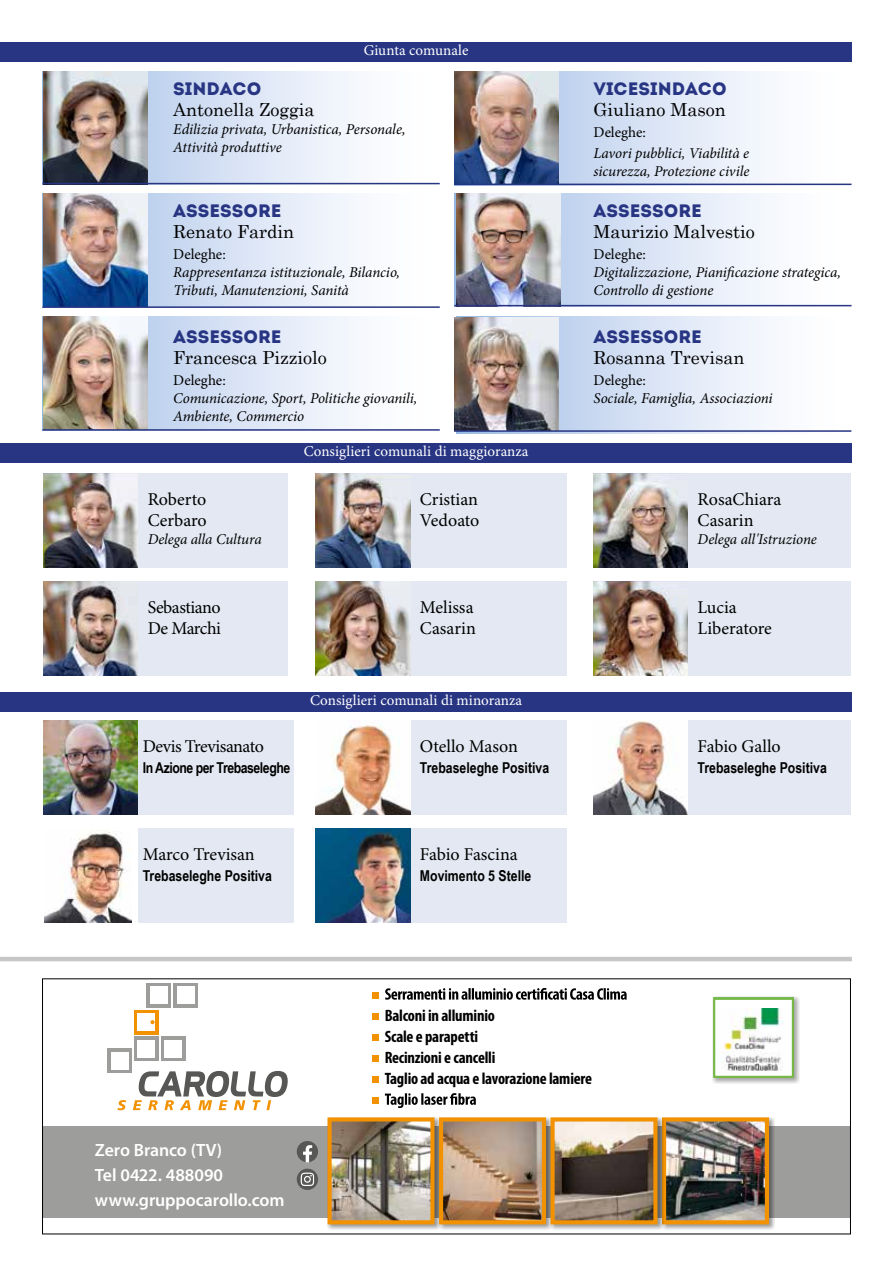
<style>
.page{position:relative;width:893px;height:1263px;background:#fff}
.page>*{position:absolute;margin:0;border:0;box-sizing:border-box;transform-origin:0 0}
.t1{font:18px/21px "Minion Pro";letter-spacing:-.005em;color:#000}
.t2{font:18px "Century Schoolbook";color:#000}
.t3{font:18px "Intro";color:#283583}
.t4{font:18px/21px "Minion Pro";letter-spacing:-.03em;color:#000}
.t5{font:600 17.85px/24.9px "Myriad Pro";letter-spacing:-.005em;color:#fff}
.t6{font:700 condensed 16.5px/21px "Myriad Pro";letter-spacing:-.01em;color:#000}
.t7{font:italic 15px/18px "Minion Pro";letter-spacing:-.01em;color:#000}
.t8{font:15px "Minion Pro";letter-spacing:.005em;color:#fff}
.t9{font:700 15px "Arial Narrow";color:#000}
.t10{font:15px "Minion Pro";color:#000}
.t11{font:700 15px "Arial Narrow";letter-spacing:-.03em;color:#000}
</style>
<div class="page">
<hr style="left:0;top:957px;width:852px;height:4px;background:#c6c6c6">
<div style="left:134px;top:1036px;width:25px;height:25px;background:#9d9d9c"></div>
<div style="left:137px;top:1040px;width:18px;height:17px;background:#fff"></div>
<div style="left:161px;top:1036px;width:24px;height:25px;background:#9d9d9c"></div>
<div style="left:164px;top:1040px;width:18px;height:17px;background:#fff"></div>
<div style="left:107px;top:1048px;width:25px;height:25px;background:#9d9d9c"></div>
<div style="left:111px;top:1052px;width:18px;height:18px;background:#fff"></div>
<div style="left:134px;top:1010px;width:25px;height:24px;background:#f39200"></div>
<div style="left:146px;top:983px;width:25px;height:25px;background:#9d9d9c"></div>
<div style="left:150px;top:986px;width:18px;height:18px;background:#fff"></div>
<div style="left:173px;top:983px;width:25px;height:25px;background:#9d9d9c"></div>
<div style="left:177px;top:986px;width:17px;height:18px;background:#fff"></div>
<div style="left:137px;top:1013px;width:18px;height:18px;background:#fff"></div>
<svg style="left:150px;top:1020px;width:5px;height:4px"></svg>
<svg style="left:117px;top:1100px;width:9px;height:10px"></svg>
<svg style="left:133px;top:1071px;width:155px;height:39px"></svg>
<svg style="left:712px;top:996px;width:88px;height:88px"></svg>
<svg style="left:716px;top:1000px;width:75px;height:75px"></svg>
<svg style="left:716px;top:1007px;width:75px;height:2px"></svg>
<img style="left:716px;top:1009px;width:75px;height:62px">
<div style="left:713px;top:997px;width:81px;height:81px;border:2px solid #75b845"></div>
<svg style="left:372px;top:992px;width:6px;height:6px"></svg>
<svg style="left:385px;top:988px;width:242px;height:12px"></svg>
<svg style="left:372px;top:1013px;width:6px;height:6px"></svg>
<svg style="left:372px;top:1034px;width:6px;height:6px"></svg>
<svg style="left:372px;top:1055px;width:6px;height:6px"></svg>
<svg style="left:372px;top:1076px;width:6px;height:6px"></svg>
<svg style="left:372px;top:1097px;width:6px;height:6px"></svg>
<svg style="left:385px;top:1093px;width:91px;height:15px"></svg>
<div style="left:43px;top:1127px;width:807px;height:91px;background:#9d9d9c"></div>
<svg style="left:440px;top:1117px;width:110px;height:113px"></svg>
<svg style="left:663px;top:1117px;width:112px;height:113px"></svg>
<img style="left:667px;top:1122px;width:97px;height:97px">
<div style="left:662px;top:1117px;width:107px;height:107px;border:4px solid #f39200"></div>
<svg style="left:327px;top:1117px;width:113px;height:113px"></svg>
<svg style="left:550px;top:1117px;width:113px;height:113px"></svg>
<img style="left:333px;top:1122px;width:96px;height:97px">
<img style="left:444px;top:1122px;width:97px;height:97px">
<img style="left:555px;top:1122px;width:97px;height:97px">
<div style="left:328px;top:1117px;width:106px;height:107px;border:4px solid #f39200"></div>
<div style="left:550px;top:1117px;width:107px;height:107px;border:4px solid #f39200"></div>
<div style="left:439px;top:1117px;width:107px;height:107px;border:4px solid #f39200"></div>
<div style="left:297px;top:1169px;width:21px;height:21px;background:#575756;border-radius:50%"></div>
<svg style="left:301px;top:1172px;width:13px;height:14px"></svg>
<svg style="left:297px;top:1141px;width:21px;height:21px"></svg>
<div style="left:44px;top:473px;width:243px;height:94px;background:#e3e8f2"></div>
<div style="left:316px;top:720px;width:251px;height:95px;background:#e3e8f2"></div>
<div style="left:44px;top:581px;width:243px;height:94px;background:#e3e8f2"></div>
<div style="left:44px;top:720px;width:250px;height:95px;background:#e3e8f2"></div>
<div style="left:323px;top:473px;width:244px;height:94px;background:#e3e8f2"></div>
<div style="left:50px;top:828px;width:244px;height:95px;background:#e3e8f2"></div>
<div style="left:323px;top:581px;width:244px;height:94px;background:#e3e8f2"></div>
<div style="left:323px;top:828px;width:244px;height:95px;background:#e3e8f2"></div>
<div style="left:607px;top:473px;width:244px;height:94px;background:#e3e8f2"></div>
<div style="left:607px;top:720px;width:244px;height:95px;background:#e3e8f2"></div>
<div style="left:607px;top:581px;width:244px;height:94px;background:#e3e8f2"></div>
<svg style="left:43px;top:71px;width:397px;height:112px"></svg>
<svg style="left:558px;top:71px;width:293px;height:113px"></svg>
<svg style="left:454px;top:193px;width:397px;height:112px"></svg>
<svg style="left:43px;top:193px;width:312px;height:113px"></svg>
<svg style="left:43px;top:317px;width:312px;height:112px"></svg>
<svg style="left:456px;top:317px;width:396px;height:116px"></svg>
<img style="left:44px;top:71px;width:104px;height:112px">
<img style="left:44px;top:193px;width:104px;height:113px">
<img style="left:44px;top:317px;width:104px;height:112px">
<img style="left:454px;top:71px;width:104px;height:113px">
<img style="left:456px;top:193px;width:104px;height:112px">
<img style="left:454px;top:317px;width:104px;height:113px">
<hr style="left:43px;top:183px;width:397px;height:1px;background:#283583">
<hr style="left:454px;top:184px;width:397px;height:1px;background:#283583">
<hr style="left:454px;top:305px;width:397px;height:1px;background:#283583">
<hr style="left:43px;top:306px;width:397px;height:2px;background:#283583">
<hr style="left:43px;top:429px;width:397px;height:2px;background:#283583">
<hr style="left:454px;top:430px;width:397px;height:2px;background:#283583">
<div style="left:0;top:444px;width:851px;height:19px;background:#283583"></div>
<div style="left:0;top:42px;width:851px;height:20px;background:#283583"></div>
<div style="left:0;top:692px;width:851px;height:19px;background:#283583"></div>
<img style="left:44px;top:473px;width:94px;height:94px">
<img style="left:316px;top:720px;width:94px;height:95px">
<img style="left:44px;top:581px;width:94px;height:94px">
<img style="left:44px;top:720px;width:94px;height:95px">
<img style="left:316px;top:473px;width:94px;height:94px">
<div style="left:43px;top:828px;width:95px;height:95px;background:#fff"></div>
<img style="left:44px;top:830px;width:88px;height:93px">
<img style="left:316px;top:581px;width:94px;height:94px">
<img style="left:316px;top:828px;width:94px;height:95px">
<img style="left:594px;top:473px;width:94px;height:94px">
<img style="left:594px;top:720px;width:94px;height:95px">
<img style="left:594px;top:581px;width:94px;height:94px">
<p class="t8" style="left:364px;top:41px;width:106px">Giunta comunale</p>
<p class="t3" style="left:173px;top:78px;width:90px">SINDACO</p>
<p class="t2" style="left:173px;top:95px;width:143px">Antonella Zoggia</p>
<p class="t7" style="left:173px;top:120px;width:234px">Edilizia privata, Urbanistica, Personale,<br>Attività produttive</p>
<p class="t3" style="left:173px;top:200px;width:110px">ASSESSORE</p>
<p class="t2" style="left:173px;top:217px;width:123px">Renato Fardin</p>
<p class="t10" style="left:173px;top:246px;width:54px">Deleghe:</p>
<p class="t7" style="left:173px;top:263px;width:228px">Rappresentanza istituzionale, Bilancio,<br>Tributi, Manutenzioni, Sanità</p>
<p class="t3" style="left:173px;top:326px;width:110px">ASSESSORE</p>
<p class="t2" style="left:173px;top:342px;width:155px">Francesca Pizziolo</p>
<p class="t10" style="left:173px;top:371px;width:54px">Deleghe:</p>
<p class="t7" style="left:173px;top:389px;width:246px">Comunicazione, Sport, Politiche giovanili,<br>Ambiente, Commercio</p>
<p class="t1" style="left:148px;top:489px;width:61px">Roberto<br>Cerbaro</p>
<p class="t7" style="left:148px;top:530px;width:115px">Delega alla Cultura</p>
<p class="t4" style="left:148px;top:597px;width:75px">Sebastiano<br>De Marchi</p>
<p class="t8" style="left:304px;top:442px;width:226px">Consiglieri comunali di maggioranza</p>
<p class="t1" style="left:420px;top:489px;width:61px">Cristian<br>Vedoato</p>
<p class="t1" style="left:420px;top:597px;width:57px">Melissa<br>Casarin</p>
<p class="t4" style="left:143px;top:737px;width:123px">Devis Trevisanato</p>
<p class="t11" style="left:143px;top:756px;width:149px">In Azione per Trebaseleghe</p>
<p class="t8" style="left:310px;top:691px;width:214px">Consiglieri comunali di minoranza</p>
<p class="t1" style="left:420px;top:737px;width:100px">Otello Mason</p>
<p class="t9" style="left:420px;top:756px;width:131px">Trebaseleghe Positiva</p>
<p class="t1" style="left:143px;top:845px;width:114px">Marco Trevisan</p>
<p class="t9" style="left:143px;top:864px;width:131px">Trebaseleghe Positiva</p>
<p class="t1" style="left:420px;top:845px;width:99px">Fabio Fascina</p>
<p class="t9" style="left:420px;top:864px;width:113px">Movimento 5 Stelle</p>
<p class="t3" style="left:594px;top:78px;width:135px">VICESINDACO</p>
<p class="t2" style="left:594px;top:95px;width:134px">Giuliano Mason</p>
<p class="t10" style="left:594px;top:123px;width:54px">Deleghe:</p>
<p class="t7" style="left:594px;top:144px;width:157px">Lavori pubblici, Viabilità e sicurezza, Protezione civile</p>
<p class="t3" style="left:594px;top:200px;width:110px">ASSESSORE</p>
<p class="t2" style="left:594px;top:217px;width:163px">Maurizio Malvestio</p>
<p class="t10" style="left:594px;top:246px;width:54px">Deleghe:</p>
<p class="t7" style="left:594px;top:263px;width:249px">Digitalizzazione, Pianificazione strategica,<br>Controllo di gestione</p>
<p class="t3" style="left:594px;top:326px;width:110px">ASSESSORE</p>
<p class="t2" style="left:594px;top:342px;width:153px">Rosanna Trevisan</p>
<p class="t10" style="left:594px;top:371px;width:54px">Deleghe:</p>
<p class="t7" style="left:594px;top:389px;width:181px">Sociale, Famiglia, Associazioni</p>
<p class="t1" style="left:698px;top:489px;width:85px">RosaChiara<br>Casarin</p>
<p class="t7" style="left:698px;top:530px;width:121px">Delega all'Istruzione</p>
<p class="t1" style="left:698px;top:597px;width:76px">Lucia<br>Liberatore</p>
<p class="t1" style="left:698px;top:737px;width:85px">Fabio Gallo</p>
<p class="t9" style="left:698px;top:756px;width:131px">Trebaseleghe Positiva</p>
<p class="t5" style="left:95px;top:1138px;width:191px">Zero Branco (TV)<br>Tel 0422. 488090 www.gruppocarollo.com</p>
<p class="t6" style="left:385px;top:1004px;width:209px">Balconi in alluminio<br>Scale e parapetti<br>Recinzioni e cancelli<br>Taglio ad acqua e lavorazione lamiere</p>
</div>
